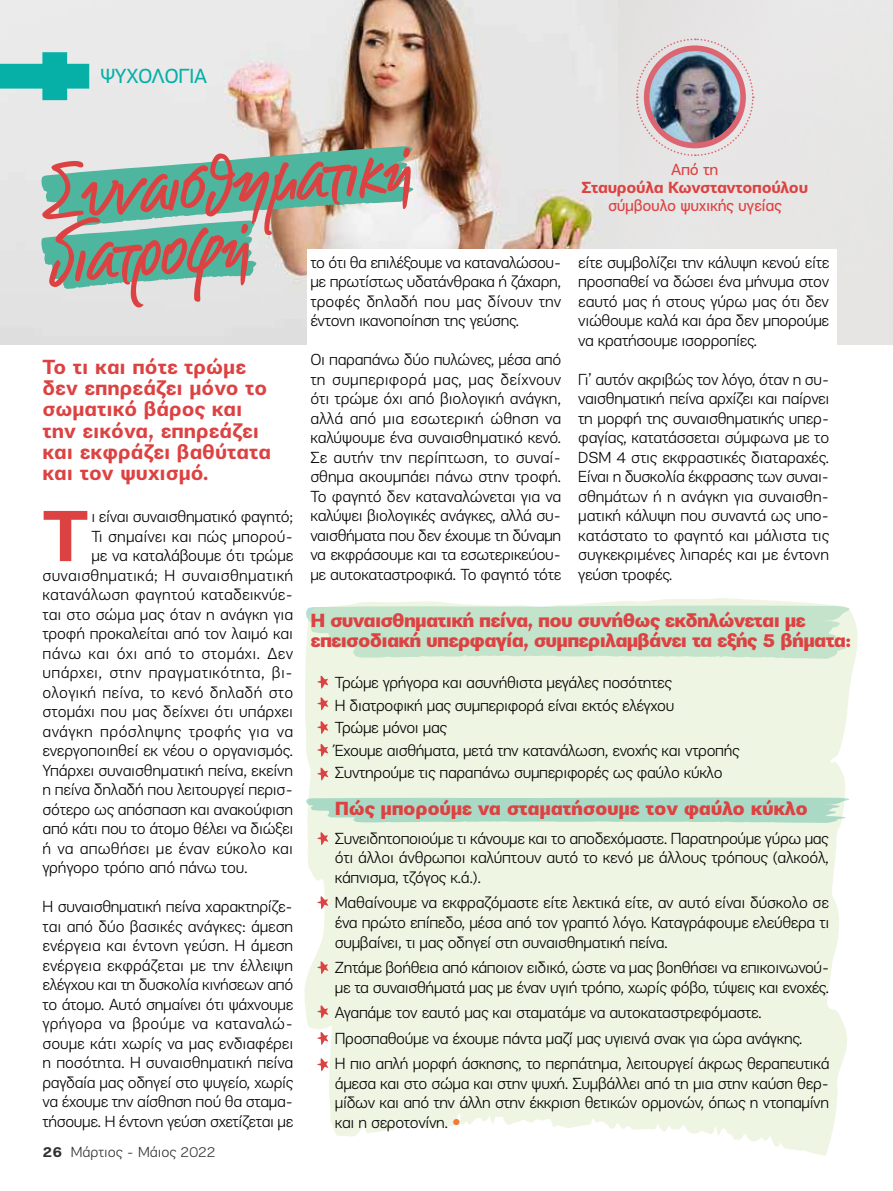
<style>
.page{position:relative;width:893px;height:1191px;background:#fff}
.page>*{position:absolute;margin:0;border:0;box-sizing:border-box;transform-origin:0 0}
.t1{font:700 77.4px/64.2px "CF Note";color:#dd4242}
.t2{font:700 74.25px "PF Encore Sans Pro";color:#dd4242}
.t3{font:700 21px/21px "PF Encore Sans Pro";color:#dd4242}
.t4{font:21px "PF Encore Sans Pro";letter-spacing:-.025em;color:#06b0a7}
.t5{font:900 19.5px/19.5px "PF Encore Sans Pro";letter-spacing:-.04em;color:#dd4242}
.t6{font:900 19.5px "PF Encore Sans Pro";letter-spacing:-.02em;color:#dd4242}
.t7{font:300 16.5px/19.5px "PF Encore Sans Pro";letter-spacing:-.02em;color:#000;text-align:justify}
.t8{font:300 16.5px "PF Encore Sans Pro";letter-spacing:.015em;color:#000}
.t9{font:300 16.5px "PF Encore Sans Pro";letter-spacing:.01em;color:#000}
.t10{font:300 16.5px "PF Encore Sans Pro";letter-spacing:.005em;color:#000}
.t11{font:300 16.5px "PF Encore Sans Pro";letter-spacing:.025em;color:#000}
.t12{font:300 16.5px "PF Encore Sans Pro";letter-spacing:.02em;color:#000}
.t13{font:300 16.5px "PF Encore Sans Pro";color:#000}
.t14{font:16.5px "PF Encore Sans Pro";letter-spacing:-.02em;color:#dd4242}
.t15{font:700 16.5px "PF Encore Sans Pro";letter-spacing:-.02em;color:#dd4242}
.t16{font:300 15px "PF Encore Sans Pro";color:#2e3133}
.s1{font-family:"CF Din";font-weight:700;color:#f47932}
.s2{font-weight:700}
</style>
<div class="page">
<svg style="left:304px;top:598px;width:554px;height:558px;background:#ebf4e3"></svg>
<svg style="left:306px;top:797px;width:544px;height:26px;background:#b2ddc9"></svg>
<img style="left:0;top:0;width:619px;height:344px">
<div style="left:307px;top:249px;width:530px;height:321px;background:#fff"></div>
<svg style="left:41px;top:146px;width:373px;height:143px;background:#92c8b9"></svg>
<svg style="left:317px;top:675px;width:11px;height:13px"></svg>
<svg style="left:317px;top:697px;width:11px;height:13px"></svg>
<svg style="left:317px;top:720px;width:11px;height:14px"></svg>
<svg style="left:317px;top:743px;width:11px;height:13px"></svg>
<svg style="left:317px;top:767px;width:11px;height:13px"></svg>
<svg style="left:317px;top:831px;width:11px;height:14px"></svg>
<svg style="left:317px;top:895px;width:11px;height:14px"></svg>
<svg style="left:317px;top:960px;width:11px;height:14px"></svg>
<svg style="left:317px;top:1005px;width:11px;height:13px"></svg>
<svg style="left:317px;top:1031px;width:11px;height:14px"></svg>
<svg style="left:317px;top:1057px;width:11px;height:14px"></svg>
<svg style="left:635px;top:38px;width:119px;height:119px;background:#e5dede"></svg>
<div style="left:644px;top:45px;width:102px;height:103px;background:#db6672;border-radius:50%"></div>
<img style="left:649px;top:51px;width:91px;height:92px;border-radius:45px">
<svg style="left:0;top:52px;width:89px;height:48px;background:#55c3be"></svg>
<p class="t4" style="left:101px;top:63px;width:108px">ΨΥΧΟΛΟΓΙΑ</p>
<h1 class="t1" style="left:41px;top:166px;width:373px;rotate:-4deg">Συναισθηματική διατροφή</h1>
<p class="t14" style="left:671px;top:159px;width:49px">Από τη</p>
<p class="t15" style="left:582px;top:177px;width:228px">Σταυρούλα Κωνσταντοπούλου</p>
<p class="t14" style="left:608px;top:195px;width:175px">σύμβουλο ψυχικής υγείας</p>
<p class="t7" style="left:310px;top:252px;width:253px">το ότι θα επιλέξουμε να καταναλώσου&shy;με πρωτίστως υδατάνθρακα ή ζάχαρη, τροφές δηλαδή που μας δίνουν την έντονη ικανοποίηση της γεύσης.</p>
<p class="t7" style="left:310px;top:350px;width:253px">Οι παραπάνω δύο πυλώνες, μέσα από τη συμπεριφορά μας, μας δείχνουν ότι τρώμε όχι από βιολογική ανάγκη, αλλά από μια εσωτερική ώθηση να καλύψουμε ένα συναισθηματικό κενό.<br>Σε αυτήν την περίπτωση, το συναί&shy;σθημα ακουμπάει πάνω στην τροφή.<br>Το φαγητό δεν καταναλώνεται για να καλύψει βιολογικές ανάγκες, αλλά συ&shy;ναισθήματα που δεν έχουμε τη δύναμη να εκφράσουμε και τα εσωτερικεύου&shy;με αυτοκαταστροφικά. Το φαγητό τότε</p>
<p class="t7" style="left:578px;top:252px;width:252px">είτε συμβολίζει την κάλυψη κενού είτε προσπαθεί να δώσει ένα μήνυμα στον εαυτό μας ή στους γύρω μας ότι δεν νιώθουμε καλά και άρα δεν μπορούμε να κρατήσουμε ισορροπίες.</p>
<p class="t7" style="left:578px;top:369px;width:253px">Γι’ αυτόν ακριβώς τον λόγο, όταν η συ&shy;ναισθηματική πείνα αρχίζει και παίρνει τη μορφή της συναισθηματικής υπερ&shy;φαγίας, κατατάσσεται σύμφωνα με το DSM 4 στις εκφραστικές διαταραχές.<br>Είναι η δυσκολία έκφρασης των συναι&shy;σθημάτων ή η ανάγκη για συναισθη&shy;ματική κάλυψη που συναντά ως υπο&shy;κατάστατο το φαγητό και μάλιστα τις συγκεκριμένες λιπαρές και με έντονη γεύση τροφές.</p>
<p class="t3" style="left:43px;top:357px;width:230px">Το τι και πότε τρώμε δεν επηρεάζει μόνο το σωματικό βάρος και την εικόνα, επηρεάζει και εκφράζει βαθύτατα και τον ψυχισμό.</p>
<h2 class="t2" style="left:43px;top:489px;width:47px">Τ</h2>
<p class="t7" style="left:91px;top:507px;width:203px">ι είναι συναισθηματικό φαγητό;</p>
<p class="t10" style="left:91px;top:526px;width:203px">Τι σημαίνει και πώς μπορού-</p>
<p class="t7" style="left:91px;top:546px;width:203px">με να καταλάβουμε ότι τρώμε</p>
<p class="t8" style="left:43px;top:565px;width:252px">συναισθηματικά; Η συναισθηματική</p>
<p class="t9" style="left:43px;top:585px;width:252px">κατανάλωση φαγητού καταδεικνύε-</p>
<p class="t13" style="left:43px;top:604px;width:252px">ται στο σώμα μας όταν η ανάγκη για</p>
<p class="t7" style="left:43px;top:624px;width:252px">τροφή προκαλείται από τον λαιμό και</p>
<p class="t11" style="left:43px;top:643px;width:252px">πάνω και όχι από το στομάχι. Δεν</p>
<p class="t12" style="left:43px;top:663px;width:252px">υπάρχει, στην πραγματικότητα, βι-</p>
<p class="t8" style="left:43px;top:682px;width:252px">ολογική πείνα, το κενό δηλαδή στο</p>
<p class="t10" style="left:43px;top:702px;width:252px">στομάχι που μας δείχνει ότι υπάρχει</p>
<p class="t11" style="left:43px;top:721px;width:252px">ανάγκη πρόσληψης τροφής για να</p>
<p class="t7" style="left:43px;top:741px;width:252px">ενεργοποιηθεί εκ νέου ο οργανισμός.</p>
<p class="t7" style="left:43px;top:760px;width:252px">Υπάρχει συναισθηματική πείνα, εκείνη</p>
<p class="t7" style="left:43px;top:780px;width:252px">η πείνα δηλαδή που λειτουργεί περισ-</p>
<p class="t7" style="left:43px;top:799px;width:252px">σότερο ως απόσπαση και ανακούφιση</p>
<p class="t7" style="left:43px;top:819px;width:252px">από κάτι που το άτομο θέλει να διώξει</p>
<p class="t9" style="left:43px;top:838px;width:252px">ή να απωθήσει με έναν εύκολο και</p>
<p class="t7" style="left:43px;top:858px;width:207px">γρήγορο τρόπο από πάνω του.</p>
<p class="t7" style="left:43px;top:897px;width:252px">Η συναισθηματική πείνα χαρακτηρίζε&shy;ται από δύο βασικές ανάγκες: άμεση ενέργεια και έντονη γεύση. Η άμεση ενέργεια εκφράζεται με την έλλειψη ελέγχου και τη δυσκολία κινήσεων από το άτομο. Αυτό σημαίνει ότι ψάχνουμε γρήγορα να βρούμε να καταναλώ&shy;σουμε κάτι χωρίς να μας ενδιαφέρει η ποσότητα. Η συναισθηματική πείνα ραγδαία μας οδηγεί στο ψυγείο, χωρίς να έχουμε την αίσθηση πού θα σταμα&shy;τήσουμε. Η έντονη γεύση σχετίζεται με</p>
<p class="t5" style="left:310px;top:611px;width:542px">Η συναισθηματική πείνα, που συνήθως εκδηλώνεται με επεισοδιακή υπερφαγία, συμπεριλαμβάνει τα εξής 5 βήματα:</p>
<p class="t7" style="left:335px;top:671px;width:406px;line-height:22.5px;text-align:left">Τρώμε γρήγορα και ασυνήθιστα μεγάλες ποσότητες<br>Η διατροφική μας συμπεριφορά είναι εκτός ελέγχου<br>Τρώμε μόνοι μας<br>Έχουμε αισθήματα, μετά την κατανάλωση, ενοχής και ντροπής Συντηρούμε τις παραπάνω συμπεριφορές ως φαύλο κύκλο</p>
<p class="t6" style="left:335px;top:796px;width:474px">Πώς μπορούμε να σταματήσουμε τον φαύλο κύκλο</p>
<p class="t7" style="left:335px;top:828px;width:496px">Συνειδητοποιούμε τι κάνουμε και το αποδεχόμαστε. Παρατηρούμε γύρω μας ότι άλλοι άνθρωποι καλύπτουν αυτό το κενό με άλλους τρόπους (αλκοόλ, κάπνισμα, τζόγος κ.ά.).</p>
<p class="t7" style="left:335px;top:893px;width:496px">Μαθαίνουμε να εκφραζόμαστε είτε λεκτικά είτε, αν αυτό είναι δύσκολο σε ένα πρώτο επίπεδο, μέσα από τον γραπτό λόγο. Καταγράφουμε ελεύθερα τι συμβαίνει, τι μας οδηγεί στη συναισθηματική πείνα.</p>
<p class="t7" style="left:335px;top:957px;width:496px">Ζητάμε βοήθεια από κάποιον ειδικό, ώστε να μας βοηθήσει να επικοινωνού&shy;με τα συναισθήματά μας με έναν υγιή τρόπο, χωρίς φόβο, τύψεις και ενοχές.</p>
<p class="t7" style="left:335px;top:999px;width:496px;line-height:25.5px;text-align:left">Αγαπάμε τον εαυτό μας και σταματάμε να αυτοκαταστρεφόμαστε.<br>Προσπαθούμε να έχουμε πάντα μαζί μας υγιεινά σνακ για ώρα ανάγκης.<br>Η πιο απλή μορφή άσκησης, το περπάτημα, λειτουργεί άκρως θεραπευτικά</p>
<p class="t7" style="left:335px;top:1073px;width:496px">άμεσα και στο σώμα και στην ψυχή. Συμβάλλει από τη μια στην καύση θερ&shy;μίδων και από την άλλη στην έκκριση θετικών ορμονών, όπως η ντοπαμίνη και η σεροτονίνη. <span class="s1">–</span></p>
<p class="t16" style="left:43px;top:1143px;width:175px"><span class="s2">26</span> Μάρτιος - Μάιος 2022</p>
</div>
